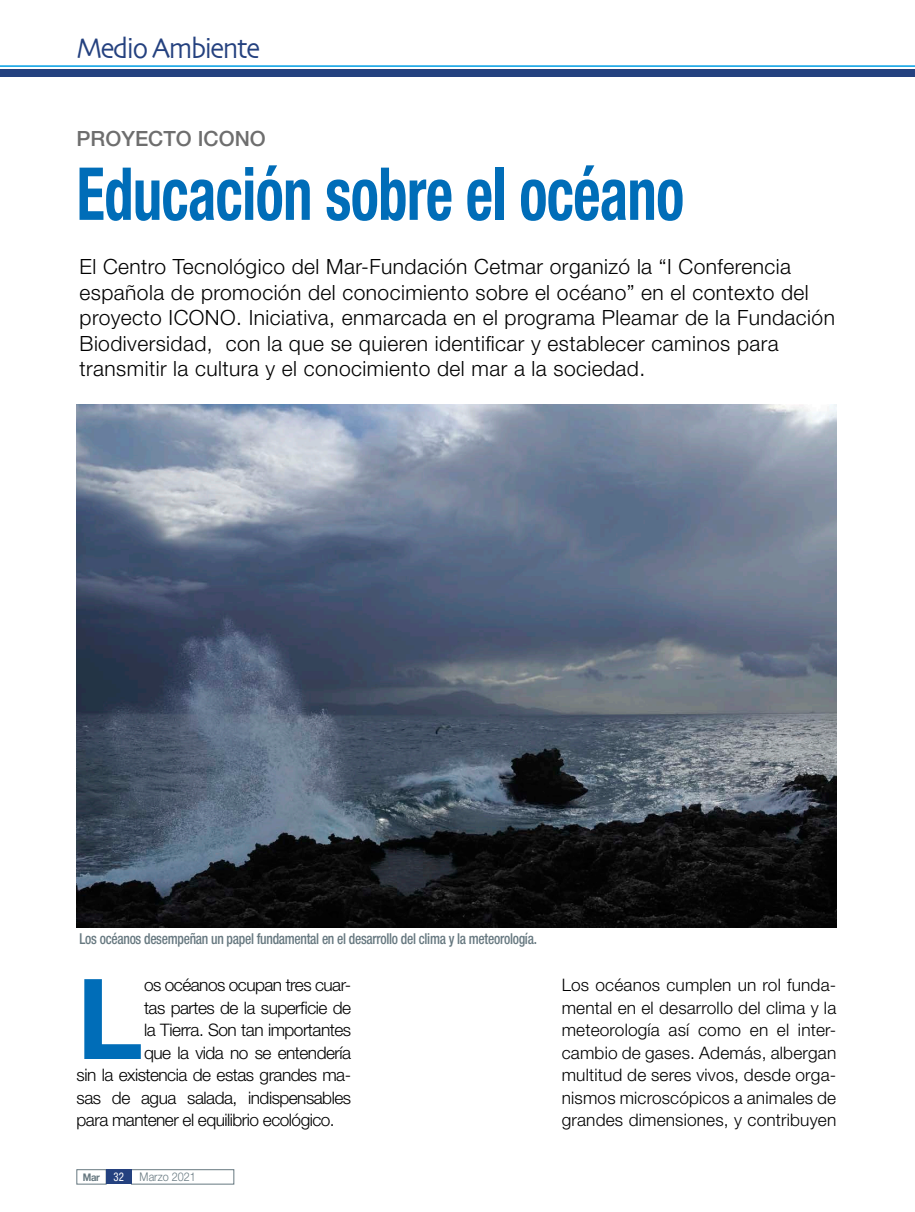
<style>
.page{position:relative;width:915px;height:1212px;background:#fff}
.page>*{position:absolute;margin:0;border:0;box-sizing:border-box;transform-origin:0 0}
.t1{font:700 111.75px "Helvetica Neue LT Std";color:#006db8}
.t2{font:700 condensed 73.2px "Helvetica Neue LT Std";letter-spacing:-.01em;color:#006db8;scale:.8 1}
.t3{font:29.7px "Skia";letter-spacing:-.05em;color:#24417f;scale:.91 1}
.Entradilla_reportaje{font:300 21px/25.5px "Helvetica Neue LT Std";letter-spacing:.02em;color:#000}
.t4{font:500 21px "Helvetica Neue LT Std";color:#6e6e6e}
.t5{font:300 17.25px/22.5px "Helvetica Neue LT Std";letter-spacing:-.03em;color:#000;text-align:justify}
.t6{font:500 condensed 15px "Helvetica Neue LT Std";letter-spacing:-.02em;color:#667880;scale:.9 1}
.t7{font:300 12px "Helvetica Neue LT Std";color:#667880;scale:.9 1}
.t8{font:700 10.5px "Helvetica Neue LT Std";color:#667880;scale:.9 1}
.s1{font-weight:400;font-stretch:condensed;font-size:12px;color:#fff}
</style>
<div class="page">
<div style="left:131px;top:1169px;width:103px;height:15px;border:1px solid #667880"></div>
<div style="left:77px;top:1169px;width:29px;height:15px;border:1px solid #667880"></div>
<div style="left:106px;top:1169px;width:26px;height:15px;background:#24417f"></div>
<hr style="left:0;top:65px;width:914px;height:2px;background:#009ee3">
<div style="left:0;top:69px;width:914px;height:7px;background:#24417f"></div>
<img style="left:77px;top:405px;width:759px;height:522px">
<p class="t3" style="left:77px;top:31px;width:203px">Medio Ambiente</p>
<p class="t4" style="left:77px;top:126px;width:191px">PROYECTO ICONO</p>
<p class="t2" style="left:77px;top:149px;width:760px">Educación sobre el océano</p>
<p class="Entradilla_reportaje" style="left:80px;top:253px;width:756px">El Centro Tecnológico del Mar-Fundación Cetmar organizó la “I Conferencia española de promoción del conocimiento sobre el océano” en el contexto del proyecto ICONO. Iniciativa, enmarcada en el programa Pleamar de la Fundación Biodiversidad, con la que se quieren identificar y establecer caminos para transmitir la cultura y el conocimiento del mar a la sociedad.</p>
<p class="t6" style="left:80px;top:930px;width:509px">Los océanos desempeñan un papel fundamental en el desarrollo del clima y la meteorología.</p>
<p class="t1" style="left:77px;top:950px;width:68px">L</p>
<p class="t5" style="left:144px;top:974px;width:208px">os océanos ocupan tres cuar-</p>
<p class="t5" style="left:144px;top:996px;width:208px">tas partes de la superficie de</p>
<p class="t5" style="left:144px;top:1019px;width:208px">la Tierra. Son tan importantes</p>
<p class="t5" style="left:144px;top:1041px;width:208px">que la vida no se entendería</p>
<p class="t5" style="left:77px;top:1064px;width:276px">sin la existencia de estas grandes ma-</p>
<p class="t5" style="left:77px;top:1086px;width:276px">sas de agua salada, indispensables</p>
<p class="t5" style="left:77px;top:1109px;width:259px">para mantener el equilibrio ecológico.</p>
<p class="t8" style="left:83px;top:1171px;width:47px">Mar <span class="s1">32</span></p>
<p class="t7" style="left:140px;top:1169px;width:64px">Marzo 2021</p>
<p class="t5" style="left:561px;top:974px;width:276px">Los océanos cumplen un rol funda&shy;mental en el desarrollo del clima y la meteorología así como en el inter&shy;cambio de gases. Además, albergan multitud de seres vivos, desde orga&shy;nismos microscópicos a animales de grandes dimensiones, y contribuyen</p>
</div>
